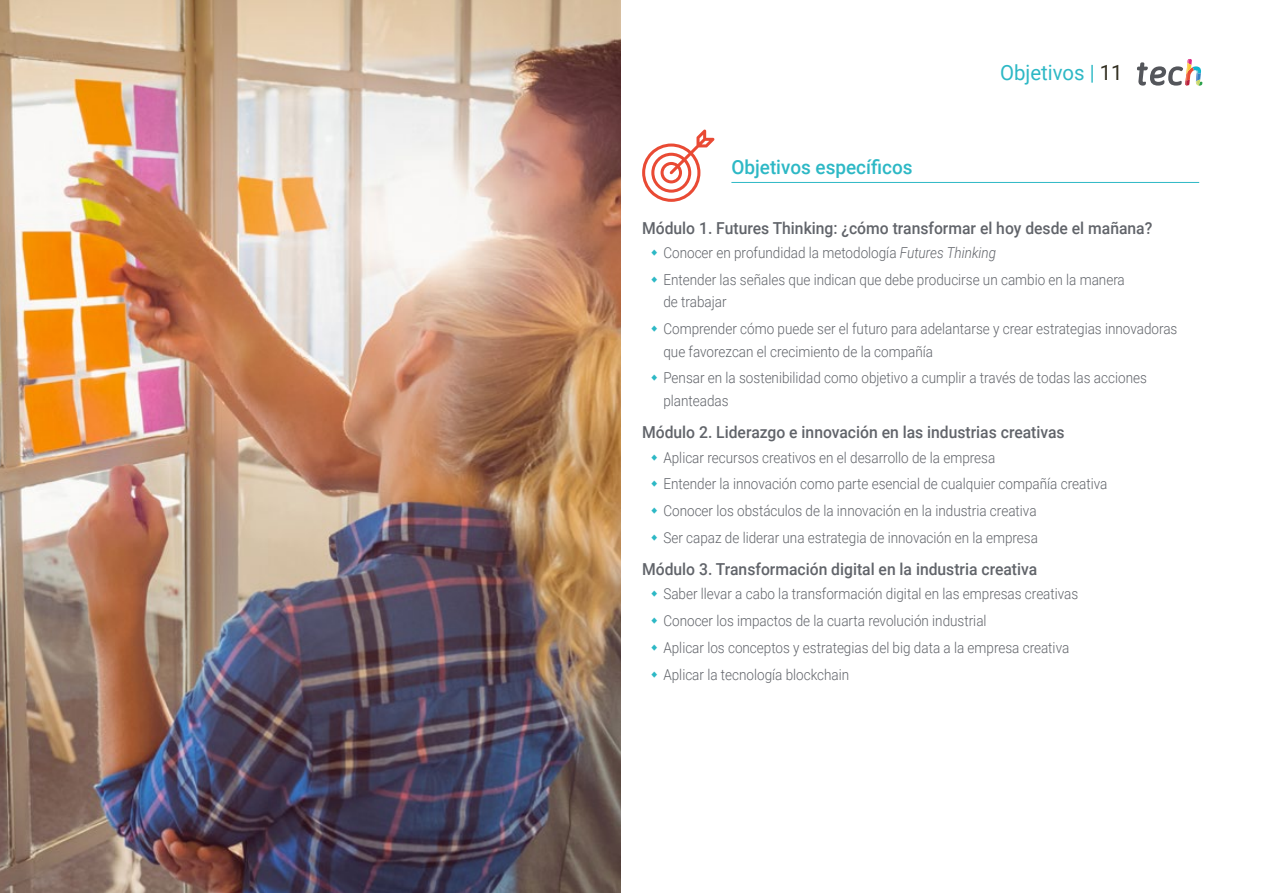
<style>
.page{position:relative;width:1263px;height:893px;background:#fff}
.page>*{position:absolute;margin:0;border:0;box-sizing:border-box;transform-origin:0 0}
.t1{font:21px "Roboto";color:#2db8c5}
.t2{font:500 19.5px "Roboto";color:#2db8c5}
.t3{font:500 16.5px "Roboto";color:#61646a;scale:.95 1}
.t4{font:300 15px/26.7px "Roboto";color:#61646a;scale:.9 1}
.s1{color:#312e20}
.s2{font-style:italic}
</style>
<div class="page">
<hr style="left:731px;top:182px;width:468px;height:1px;background:#2db8c5">
<img style="left:0;top:0;width:621px;height:893px">
<svg style="left:1137px;top:59px;width:65px;height:27px"></svg>
<svg style="left:642px;top:129px;width:72px;height:73px"></svg>
<h2 class="t2" style="left:731px;top:153px;width:183px">Objetivos específicos</h2>
<h1 class="t1" style="left:1000px;top:57px;width:124px">Objetivos | <span class="s1">11</span></h1>
<p class="t3" style="left:642px;top:216px;width:539px">Módulo 1. Futures Thinking: ¿cómo transformar el hoy desde el mañana?</p>
<p class="t4" style="left:663px;top:239px;width:514px">Conocer en profundidad la metodología <span class="s2">Futures Thinking<br></span>Entender las señales que indican que debe producirse un cambio en la manera</p>
<p class="t4" style="left:663px;top:288px;width:573px">de trabajar<br>Comprender cómo puede ser el futuro para adelantarse y crear estrategias innovadoras</p>
<p class="t4" style="left:663px;top:337px;width:539px">que favorezcan el crecimiento de la compañía<br>Pensar en la sostenibilidad como objetivo a cumplir a través de todas las acciones</p>
<p class="t4" style="left:663px;top:387px;width:74px">planteadas</p>
<p class="t3" style="left:642px;top:420px;width:446px">Módulo 2. Liderazgo e innovación en las industrias creativas</p>
<p class="t4" style="left:663px;top:443px;width:495px">Aplicar recursos creativos en el desarrollo de la empresa<br>Entender la innovación como parte esencial de cualquier compañía creativa Conocer los obstáculos de la innovación en la industria creativa<br>Ser capaz de liderar una estrategia de innovación en la empresa</p>
<p class="t3" style="left:642px;top:557px;width:417px">Módulo 3. Transformación digital en la industria creativa</p>
<p class="t4" style="left:663px;top:580px;width:463px">Saber llevar a cabo la transformación digital en las empresas creativas Conocer los impactos de la cuarta revolución industrial<br>Aplicar los conceptos y estrategias del big data a la empresa creativa Aplicar la tecnología blockchain</p>
</div>
